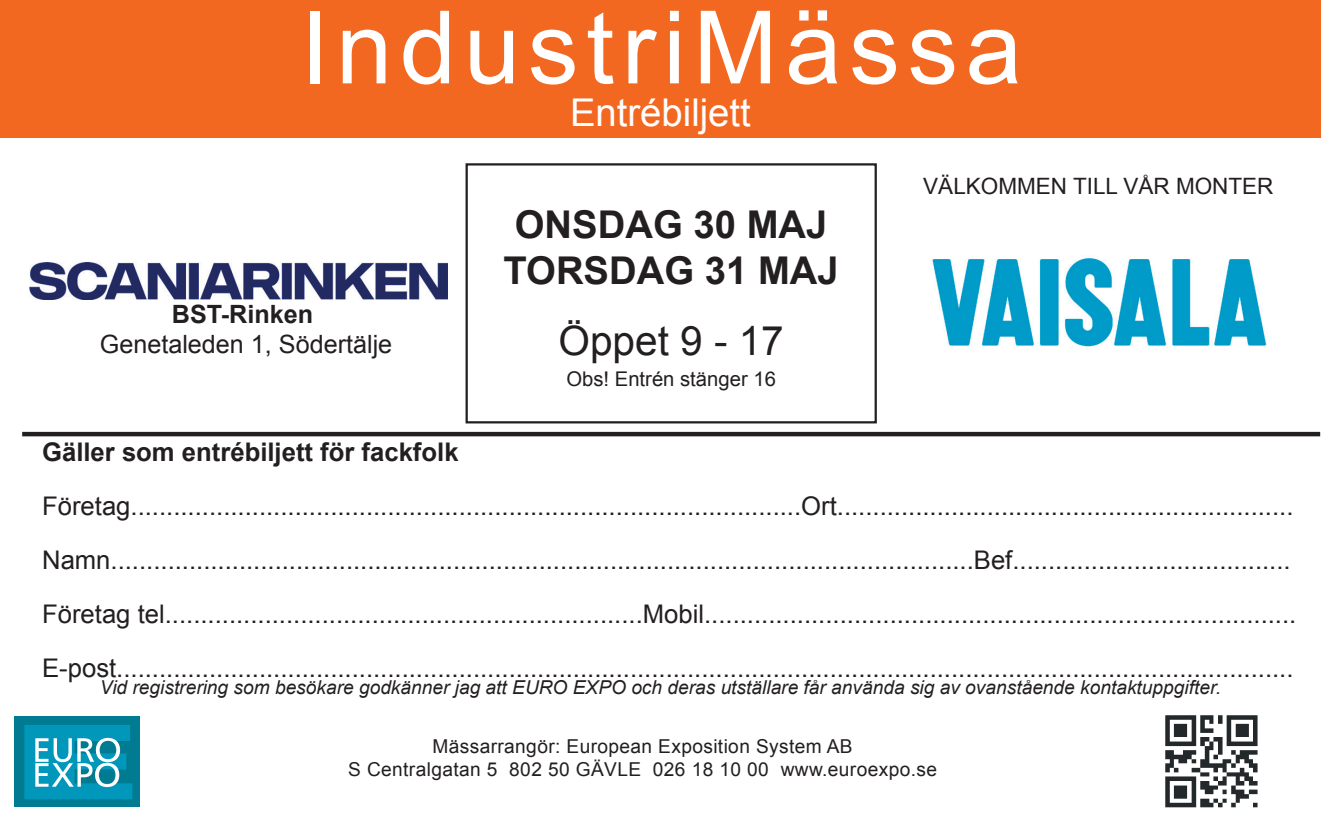
<style>
.page{position:relative;width:1321px;height:830px;background:#fff}
.page>*{position:absolute;margin:0;border:0;box-sizing:border-box;transform-origin:0 0}
.t1{font:101.25px "Arial";letter-spacing:.075em;color:#fff}
.t2{font:40.5px "Arial";color:#231f20}
.t3{font:700 38.25px "Arial";color:#231f20}
.t4{font:38.25px "Arial";color:#fff}
.t5{font:25.65px "Arial";color:#231f20}
.t6{font:700 25.65px "Arial";color:#231f20}
.t7{font:25.2px "Arial";color:#231f20}
.t8{font:700 25.2px "Arial";color:#231f20}
.t9{font:22.5px "Arial";color:#231f20}
.t10{font:20.25px "Arial";color:#231f20}
.t11{font:italic 19.12px "Arial";color:#231f20}
.t12{font:19.12px "Arial";letter-spacing:.02em;color:#231f20}
</style>
<div class="page">
<div style="left:0;top:0;width:1320px;height:137px;background:#f36821"></div>
<div style="left:465px;top:163px;width:411px;height:260px;border:2px solid #231f20"></div>
<div style="left:22px;top:431px;width:1297px;height:5px;background:#231f20"></div>
<div style="left:14px;top:715px;width:125px;height:90px;background:#007b91"></div>
<svg style="left:24px;top:725px;width:108px;height:74px"></svg>
<img style="left:1165px;top:715px;width:93px;height:93px">
<img style="left:30px;top:262px;width:417px;height:37px">
<img style="left:932px;top:258px;width:335px;height:89px">
<p class="t1" style="left:300px;top:-19px;width:723px">IndustriMässa</p>
<p class="t4" style="left:570px;top:88px;width:182px">Entrébiljett</p>
<p class="t8" style="left:172px;top:297px;width:143px">BST-Rinken</p>
<p class="t7" style="left:100px;top:327px;width:294px">Genetaleden 1, Södertälje</p>
<p class="t3" style="left:515px;top:199px;width:314px">ONSDAG 30 MAJ</p>
<p class="t3" style="left:503px;top:245px;width:337px">TORSDAG 31 MAJ</p>
<p class="t2" style="left:558px;top:314px;width:227px">Öppet 9 - 17</p>
<p class="t10" style="left:566px;top:366px;width:211px">Obs! Entrén stänger 16</p>
<p class="t9" style="left:923px;top:171px;width:352px">VÄLKOMMEN TILL VÅR MONTER</p>
<p class="t6" style="left:42px;top:434px;width:418px">Gäller som entrébiljett för fackfolk</p>
<p class="t5" style="left:42px;top:488px;width:1252px">Företag..............................................................................................Ort................................................................</p>
<p class="t5" style="left:42px;top:542px;width:1249px">Namn.........................................................................................................................Bef.......................................</p>
<p class="t5" style="left:42px;top:596px;width:1255px">Företag tel...................................................................Mobil...................................................................................</p>
<p class="t5" style="left:42px;top:650px;width:1252px">E-post.....................................................................................................................................................................</p>
<p class="t11" style="left:100px;top:674px;width:1122px">Vid registrering som besökare godkänner jag att EURO EXPO och deras utställare får använda sig av ovanstående kontaktuppgifter.</p>
<p class="t12" style="left:432px;top:733px;width:421px">Mässarrangör: European Exposition System AB</p>
<p class="t12" style="left:348px;top:756px;width:590px">S Centralgatan 5 802 50 GÄVLE 026 18 10 00 www.euroexpo.se</p>
</div>
